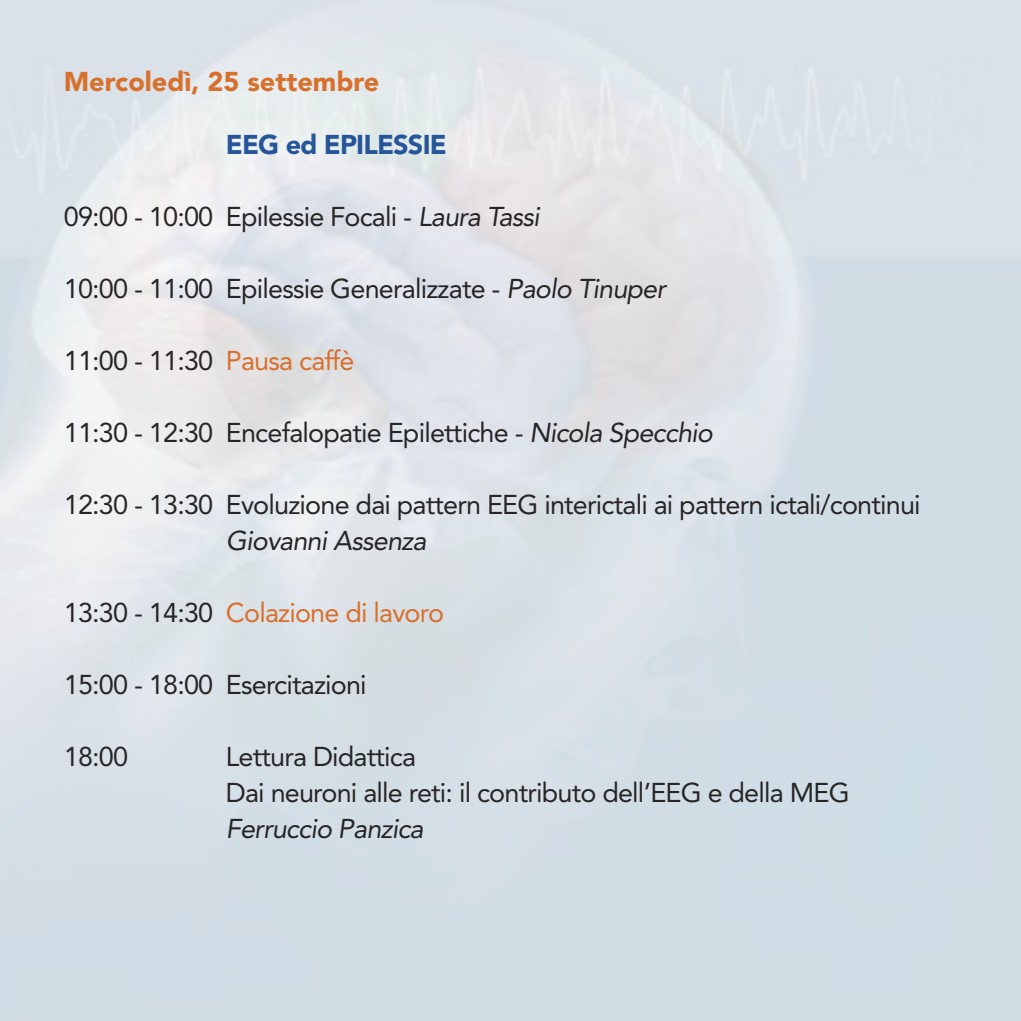
<style>
.page{position:relative;width:1021px;height:1021px;background:#fff}
.page>*{position:absolute;margin:0;border:0;box-sizing:border-box;transform-origin:0 0}
.t1{font:27px/36px "Avenir";letter-spacing:-.03em;color:#272526}
.t2{font:italic 27px "Avenir";letter-spacing:-.03em;color:#272526}
.t3{font:27px "Avenir";letter-spacing:-.03em;color:#d8702c}
.t4{font:900 27px "Avenir";color:#d8702c}
.t5{font:900 27px "Avenir";letter-spacing:-.03em;color:#27559a}
.s1{font-style:italic}
.s2{color:#d8702c}
.s3{color:#272526}
</style>
<div class="page">
<p class="t4" style="left:64px;top:58px;width:317px">Mercoledì, 25 settembre</p>
<p class="t5" style="left:226px;top:121px;width:222px">EEG ed EPILESSIE</p>
<p class="t1" style="left:64px;top:198px;width:477px">09:00 - 10:00 Epilessie Focali - <span class="s1">Laura Tassi</span></p>
<p class="t1" style="left:64px;top:270px;width:603px">10:00 - 11:00 Epilessie Generalizzate - <span class="s1">Paolo Tinuper</span></p>
<p class="t1" style="left:64px;top:342px;width:292px">11:00 - 11:30 <span class="s2">Pausa caffè</span></p>
<p class="t1" style="left:64px;top:414px;width:650px">11:30 - 12:30 Encefalopatie Epilettiche - <span class="s1">Nicola Specchio</span></p>
<p class="t1" style="left:64px;top:486px;width:858px">12:30 - 13:30 Evoluzione dai pattern EEG interictali ai pattern ictali/continui</p>
<p class="t2" style="left:226px;top:524px;width:202px">Giovanni Assenza</p>
<p class="t3" style="left:64px;top:591px;width:382px"><span class="s3">13:30 - 14:30</span> Colazione di lavoro</p>
<p class="t1" style="left:64px;top:666px;width:304px">15:00 - 18:00 Esercitazioni</p>
<p class="t1" style="left:64px;top:738px;width:66px">18:00</p>
<p class="t1" style="left:226px;top:738px;width:625px">Lettura Didattica<br>Dai neuroni alle reti: il contributo dell’EEG e della MEG</p>
<p class="t2" style="left:226px;top:812px;width:199px">Ferruccio Panzica</p>
</div>
